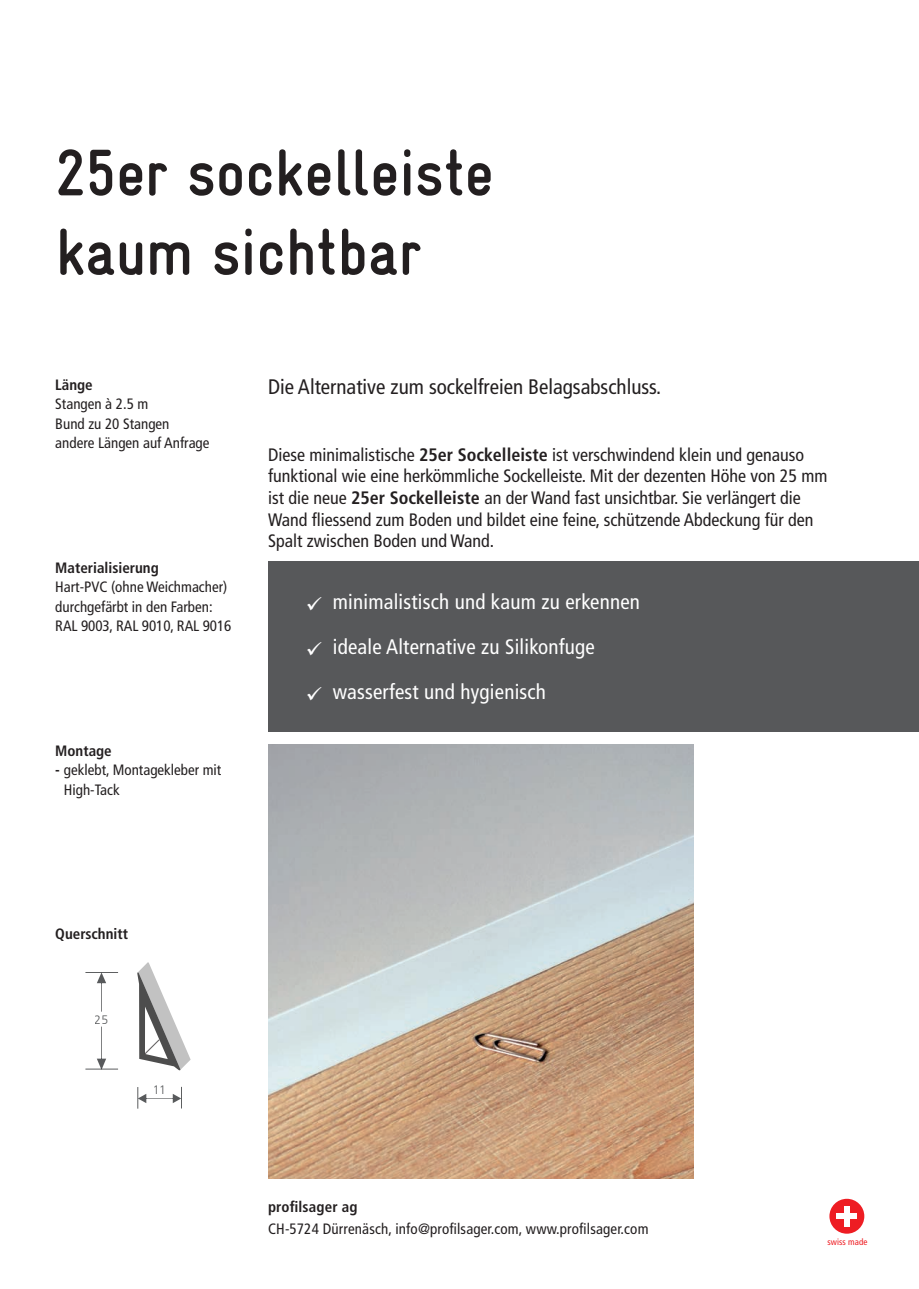
<style>
.page{position:relative;width:919px;height:1289px;background:#fff}
.page>*{position:absolute;margin:0;border:0;box-sizing:border-box;transform-origin:0 0}
.t1{font:700 condensed 66px/79.2px "Gravur";color:#231f20}
.t2{font:condensed 21px "Frutiger LT Com";letter-spacing:.01em;color:#fff}
.t3{font:condensed 21px "Frutiger LT Com";color:#231f20}
.t4{font:condensed 18px/21.6px "Frutiger LT Com";color:#231f20}
.t5{font:condensed 15px/19.5px "Frutiger LT Com";color:#231f20}
.t6{font:700 condensed 15px "Frutiger LT Com";color:#231f20}
.t7{font:300 12.15px "Frutiger LT Com";color:#111416}
.t8{font:condensed 9px "Frutiger LT Com";letter-spacing:.01em;color:#ee1d23}
.s1{font-weight:700}
</style>
<div class="page">
<div style="left:268px;top:561px;width:650px;height:170px;background:#57585a"></div>
<hr style="left:85px;top:972px;width:33px;height:1px;background:#111416">
<svg style="left:90px;top:972px;width:29px;height:96px"></svg>
<hr style="left:85px;top:1068px;width:33px;height:1px;background:#111416">
<svg style="left:138px;top:1086px;width:44px;height:22px"></svg>
<svg style="left:137px;top:962px;width:54px;height:108px"></svg>
<div style="left:829px;top:1198px;width:35px;height:35px;background:#ee1d23;border-radius:50%"></div>
<div style="left:844px;top:1205px;width:5px;height:21px;background:#fff"></div>
<div style="left:836px;top:1213px;width:21px;height:5px;background:#fff"></div>
<img style="left:268px;top:744px;width:425px;height:434px">
<h1 class="t1" style="left:55px;top:133px;width:440px">25er sockelleiste kaum sichtbar</h1>
<p class="t6" style="left:55px;top:376px;width:39px">Länge</p>
<p class="t5" style="left:55px;top:394px;width:156px">Stangen à 2.5 m<br>Bund zu 20 Stangen andere Längen auf Anfrage</p>
<p class="t6" style="left:55px;top:558px;width:105px">Materialisierung</p>
<p class="t5" style="left:55px;top:577px;width:177px">Hart-PVC (ohne Weichmacher) durchgefärbt in den Farben:<br>RAL 9003, RAL 9010, RAL 9016</p>
<p class="t6" style="left:55px;top:741px;width:58px">Montage</p>
<p class="t5" style="left:64px;top:760px;width:159px;text-indent:-9px"><span class="s1">-</span> geklebt, Montagekleber mit<br>High-Tack</p>
<p class="t3" style="left:268px;top:375px;width:394px">Die Alternative zum sockelfreien Belagsabschluss.</p>
<p class="t4" style="left:268px;top:444px;width:561px">Diese minimalistische <span class="s1">25er Sockelleiste</span> ist verschwindend klein und genauso funktional wie eine herkömmliche Sockelleiste. Mit der dezenten Höhe von 25 mm ist die neue <span class="s1">25er Sockelleiste</span> an der Wand fast unsichtbar. Sie verlängert die Wand fliessend zum Boden und bildet eine feine, schützende Abdeckung für den Spalt zwischen Boden und Wand.</p>
<p class="t2" style="left:306px;top:589px;width:336px">✓ minimalistisch und kaum zu erkennen</p>
<p class="t2" style="left:306px;top:634px;width:290px">✓ ideale Alternative zu Silikonfuge</p>
<p class="t2" style="left:306px;top:679px;width:242px">✓ wasserfest und hygienisch</p>
<p class="t6" style="left:55px;top:924px;width:74px">Querschnitt</p>
<p class="t7" style="left:95px;top:1012px;width:15px">25</p>
<p class="t7" style="left:152px;top:1082px;width:15px">11</p>
<p class="t6" style="left:268px;top:1198px;width:91px">profilsager ag</p>
<p class="t5" style="left:268px;top:1218px;width:382px">CH-5724 Dürrenäsch, info@profilsager.com, www.profilsager.com</p>
<p class="t8" style="left:827px;top:1236px;width:42px">swiss made</p>
</div>
